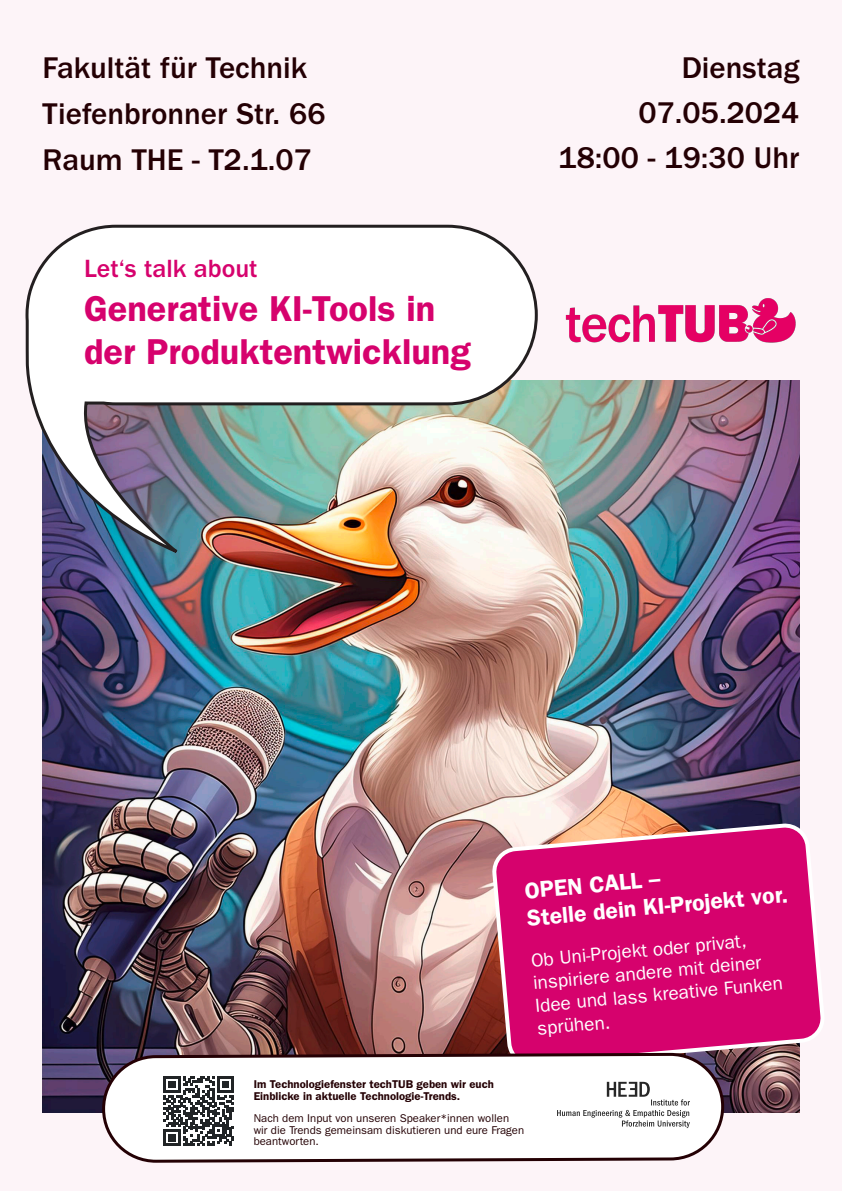
<style>
.page{position:relative;width:842px;height:1191px;background:#fdf4f8}
.page>*{position:absolute;margin:0;border:0;box-sizing:border-box;transform-origin:0 0}
.t1{font:600 36.1px/43.3px "ITC Franklin Gothic Std";color:#d6026d}
.t2{font:500 31px/45px "ITC Franklin Gothic Std";color:#240004;text-align:right}
.t3{font:500 25.8px "ITC Franklin Gothic Std";color:#d6026d}
.t4{font:600 23px/27.3px "ITC Franklin Gothic Std";color:#fff}
.t5{font:19px/22.9px "ITC Franklin Gothic Std";color:#fff}
.t6{font:11.3px/11.3px "ITC Franklin Gothic Std";color:#240004}
.t7{font:600 11.3px/11.3px "ITC Franklin Gothic Std";color:#240004}
</style>
<div class="page">
<img style="left:43px;top:381px;width:756px;height:732px">
<img style="left:566px;top:298px;width:229px;height:44px">
<img style="left:25px;top:224px;width:514px;height:332px">
<svg style="left:493px;top:824px;width:330px;height:241px;background:#d51e78"></svg>
<svg style="left:101px;top:1053px;width:625px;height:109px"></svg>
<svg style="left:164px;top:1076px;width:70px;height:70px"></svg>
<svg style="left:557px;top:1081px;width:133px;height:47px"></svg>
<h2 class="t2" style="left:43px;top:45px;width:284px;line-height:45.9px;text-align:left">Fakultät für Technik<br>Tiefenbronner Str. 66<br>Raum THE - T2.1.07</h2>
<h3 class="t3" style="left:84px;top:254px;width:175px">Let‘s talk about</h3>
<h1 class="t1" style="left:84px;top:287px;width:388px">Generative KI-Tools in der Produktentwicklung</h1>
<h2 class="t2" style="left:558px;top:46px;width:242px">Dienstag<br>07.05.2024<br>18:00 - 19:30 Uhr</h2>
<h3 class="t4" style="left:523px;top:877px;width:263px;rotate:-5deg">OPEN CALL –<br>Stelle dein KI-Projekt vor.</h3>
<h3 class="t5" style="left:530px;top:948px;width:250px;rotate:-5deg">Ob Uni-Projekt oder privat, inspiriere andere mit deiner<br>Idee und lass kreative Funken sprühen.</h3>
<p class="t7" style="left:254px;top:1078px;width:242px">Im Technologiefenster techTUB geben wir euch<br>Einblicke in aktuelle Technologie-Trends.</p>
<p class="t6" style="left:254px;top:1112px;width:272px">Nach dem Input von unseren Speaker*innen wollen wir die Trends gemeinsam diskutieren und eure Fragen beantworten.</p>
</div>
